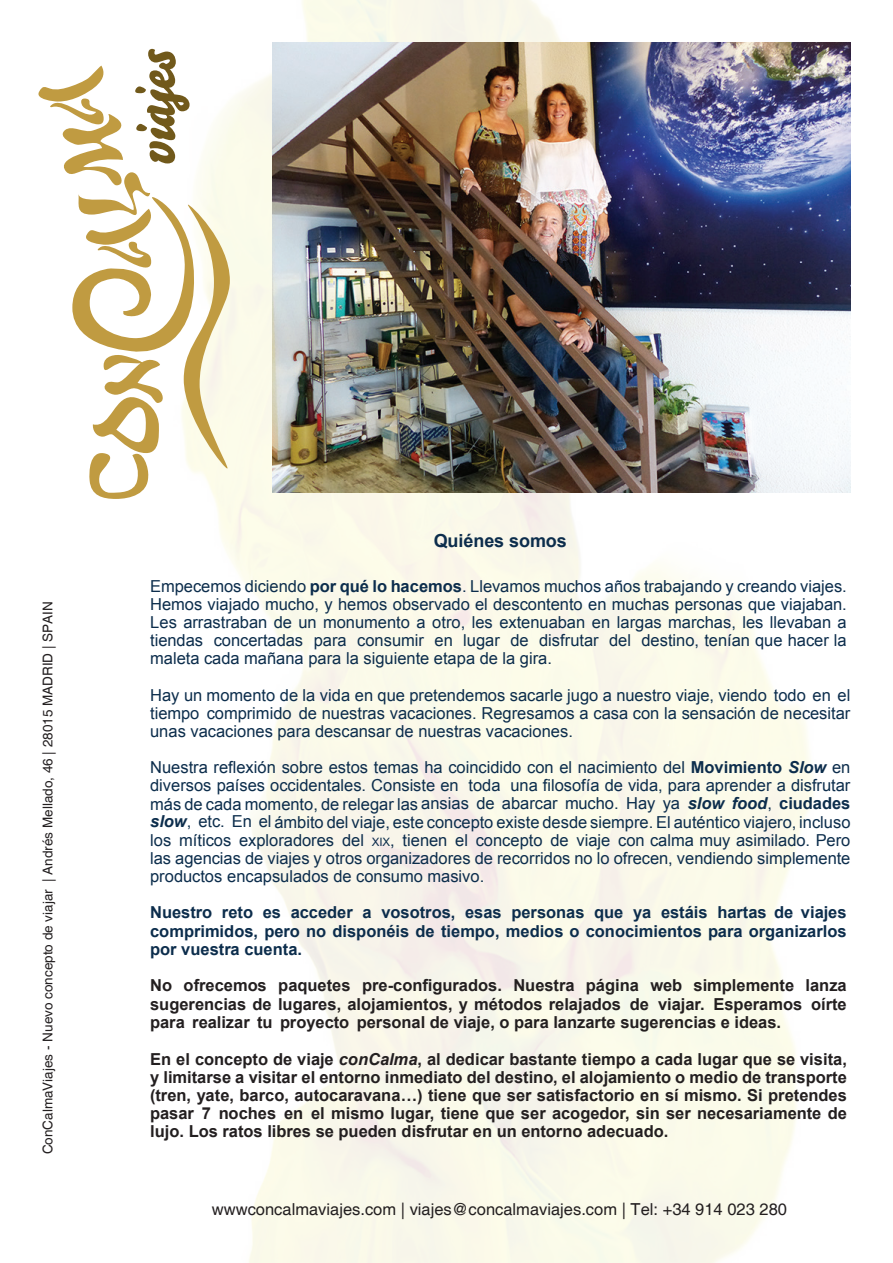
<style>
.page{position:relative;width:893px;height:1263px;background:#fff}
.page>*{position:absolute;margin:0;border:0;box-sizing:border-box;transform-origin:0 0}
.t1{font:700 18px "Arial";letter-spacing:-.005em;color:#0c2d4c}
.t2{font:16.5px/18.1px "Arial";color:#0c2d4c;text-align:justify}
.t3{font:700 16.5px/18.1px "Arial";color:#231f20;text-align:justify}
.t4{font:700 16.5px/18.1px "Arial";color:#0c2d4c;text-align:justify}
.t5{font:16.5px "Helvetica";color:#231f20}
.t6{font:13.5px "Helvetica";color:#231f20}
.s1{font-weight:700}
.s2{font-weight:700;font-style:italic}
.s3{font-size:11.55px}
.s4{font-style:italic}
</style>
<div class="page">
<img style="left:215px;top:0;width:630px;height:1263px">
<img style="left:272px;top:43px;width:578px;height:450px">
<svg style="left:38px;top:49px;width:192px;height:450px"></svg>
<p class="t6" style="left:40px;top:1154px;width:554px;rotate:-90deg">ConCalmaViajes - Nuevo concepto de viajar | Andrés Mellado, 46 | 28015 MADRID | SPAIN</p>
<p class="t1" style="left:434px;top:529px;width:135px">Quiénes somos</p>
<p class="t2" style="left:150px;top:577px;width:698px">Empecemos diciendo <span class="s1">por qué lo hacemos</span>. Llevamos muchos años trabajando y creando viajes.<br>Hemos viajado mucho, y hemos observado el descontento en muchas personas que viajaban.<br>Les arrastraban de un monumento a otro, les extenuaban en largas marchas, les llevaban a tiendas concertadas para consumir en lugar de disfrutar del destino, tenían que hacer la maleta cada mañana para la siguiente etapa de la gira.</p>
<p class="t2" style="left:150px;top:686px;width:702px">Hay un momento de la vida en que pretendemos sacarle jugo a nuestro viaje, viendo todo en el tiempo comprimido de nuestras vacaciones. Regresamos a casa con la sensación de necesitar unas vacaciones para descansar de nuestras vacaciones.</p>
<p class="t2" style="left:150px;top:758px;width:702px">Nuestra reflexión sobre estos temas ha coincidido con el nacimiento del <span class="s1">Movimiento</span> <span class="s2">Slow</span> en diversos países occidentales. Consiste en toda una filosofía de vida, para aprender a disfrutar más de cada momento, de relegar las ansias de abarcar mucho. Hay ya <span class="s2">slow food</span>, <span class="s1">ciudades </span><span class="s2">slow</span>, etc. En el ámbito del viaje, este concepto existe desde siempre. El auténtico viajero, incluso los míticos exploradores del <span class="s3">xix</span>, tienen el concepto de viaje con calma muy asimilado. Pero las agencias de viajes y otros organizadores de recorridos no lo ofrecen, vendiendo simplemente productos encapsulados de consumo masivo.</p>
<p class="t4" style="left:150px;top:904px;width:698px">Nuestro reto es acceder a vosotros, esas personas que ya estáis hartas de viajes comprimidos, pero no disponéis de tiempo, medios o conocimientos para organizarlos por vuestra cuenta.</p>
<p class="t3" style="left:150px;top:977px;width:698px">No ofrecemos paquetes pre-configurados. Nuestra página web simplemente lanza sugerencias de lugares, alojamientos, y métodos relajados de viajar. Esperamos oírte para realizar tu proyecto personal de viaje, o para lanzarte sugerencias e ideas.</p>
<p class="t3" style="left:150px;top:1050px;width:698px">En el concepto de viaje <span class="s4">conCalma</span>, al dedicar bastante tiempo a cada lugar que se visita, y limitarse a visitar el entorno inmediato del destino, el alojamiento o medio de transporte (tren, yate, barco, autocaravana…) tiene que ser satisfactorio en sí mismo. Si pretendes pasar 7 noches en el mismo lugar, tiene que ser acogedor, sin ser necesariamente de lujo. Los ratos libres se pueden disfrutar en un entorno adecuado.</p>
<p class="t5" style="left:212px;top:1200px;width:577px">wwwconcalmaviajes.com | viajes@concalmaviajes.com | Tel: +34 914 023 280</p>
</div>
